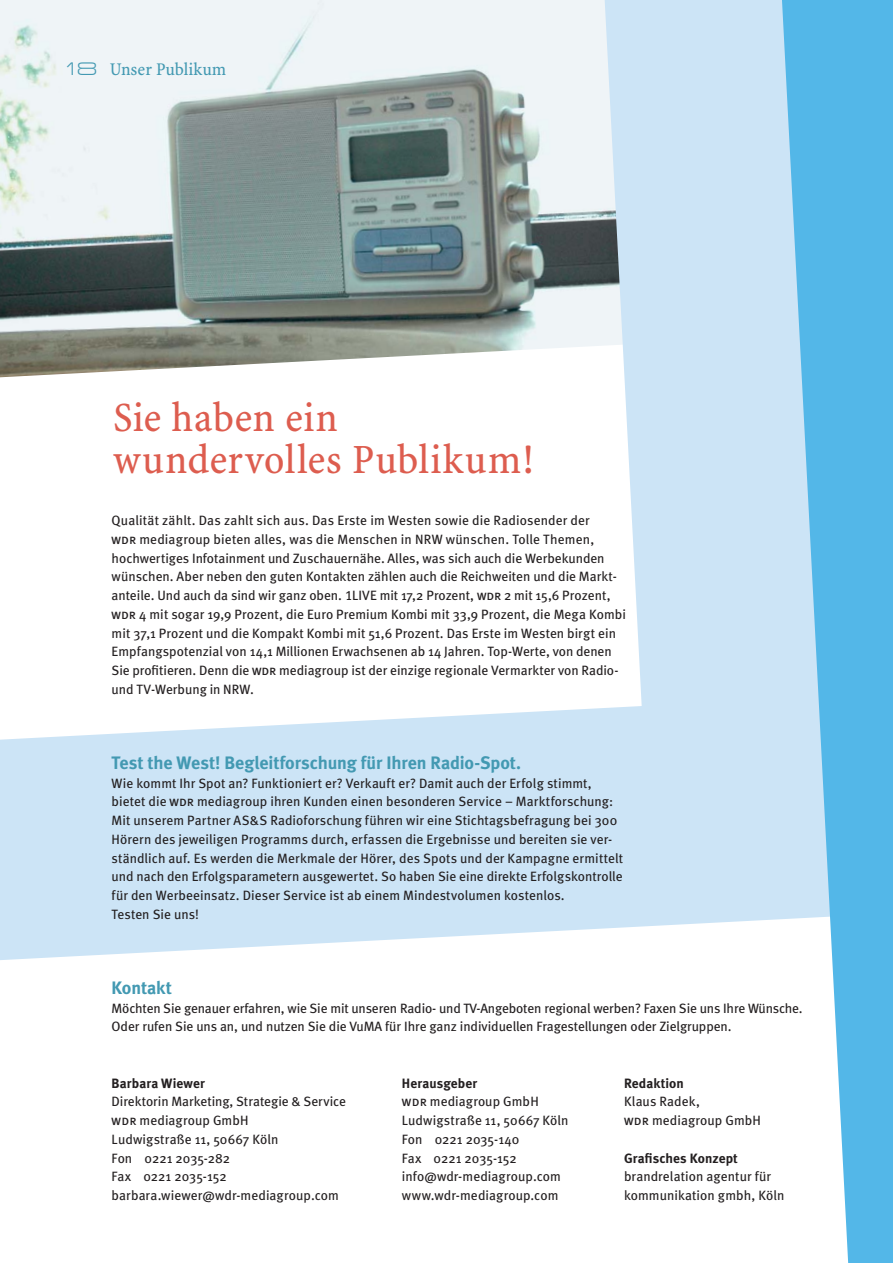
<style>
.page{position:relative;width:893px;height:1263px;background:#fff}
.page>*{position:absolute;margin:0;border:0;box-sizing:border-box;transform-origin:0 0}
.t1{font:42px/42px "WDR Minion";letter-spacing:.005em;color:#dd5d4f}
.t2{font:700 18px "Meta";color:#4399b2}
.t3{font:18px "WDR Minion";letter-spacing:-.005em;color:#4399b2}
.t4{font:13.5px/18.8px "Meta";color:#231f20}
.t5{font:700 13.5px "Meta";letter-spacing:.005em;color:#231f20}
.s1{font-family:"House Movements PS Runway"}
.s2{font-family:"Meta Book Caps"}
.s3{font-family:"Meta Book LF"}
.s4{font-weight:700}
</style>
<div class="page">
<img style="left:0;top:0;width:601px;height:378px">
<svg style="left:601px;top:0;width:180px;height:696px;fill:#cce4f6"></svg>
<svg style="left:0;top:696px;width:781px;height:264px;fill:#cce4f6"></svg>
<svg style="left:781px;top:0;width:112px;height:1263px;fill:#53b7e8"></svg>
<h2 class="t3" style="left:66px;top:62px;width:162px"><span class="s1">18</span> Unser Publikum</h2>
<h1 class="t1" style="left:113px;top:400px;width:422px">Sie haben ein wundervolles Publikum!</h1>
<p class="t4" style="left:112px;top:512px;width:516px">Qualität zählt. Das zahlt sich aus. Das Erste im Westen sowie die Radiosender der<br><span class="s2">wdr</span> mediagroup bieten alles, was die Menschen in NRW wünschen. Tolle Themen, hochwertiges Infotainment und Zuschauernähe. Alles, was sich auch die Werbekunden wünschen. Aber neben den guten Kontakten zählen auch die Reichweiten und die Markt&shy;anteile. Und auch da sind wir ganz oben. <span class="s3">1</span>LIVE mit 17,2 Prozent, <span class="s2">wdr</span> 2 mit 15,6 Prozent, <span class="s2">wdr</span> 4 mit sogar 19,9 Prozent, die Euro Premium Kombi mit 33,9 Prozent, die Mega Kombi mit 37,1 Prozent und die Kompakt Kombi mit 51,6 Prozent. Das Erste im Westen birgt ein Empfangspotenzial von 14,1 Millionen Erwachsenen ab 14 Jahren. Top-Werte, von denen Sie profitieren. Denn die <span class="s2">wdr</span> mediagroup ist der einzige regionale Vermarkter von Radio&shy;und TV-Werbung in NRW.</p>
<h2 class="t2" style="left:112px;top:756px;width:411px">Test the West! Begleitforschung für Ihren Radio-Spot.</h2>
<p class="t4" style="left:112px;top:775px;width:513px">Wie kommt Ihr Spot an? Funktioniert er? Verkauft er? Damit auch der Erfolg stimmt, bietet die <span class="s2">wdr</span> mediagroup ihren Kunden einen besonderen Service – Marktforschung:<br>Mit unserem Partner AS&amp;S Radioforschung führen wir eine Stichtagsbefragung bei 300<br>Hörern des jeweiligen Programms durch, erfassen die Ergebnisse und bereiten sie ver&shy;ständlich auf. Es werden die Merkmale der Hörer, des Spots und der Kampagne ermittelt und nach den Erfolgsparametern ausgewertet. So haben Sie eine direkte Erfolgskon trolle für den Werbeeinsatz. Dieser Service ist ab einem Mindestvolumen kostenlos.<br>Testen Sie uns!</p>
<h2 class="t2" style="left:112px;top:981px;width:62px">Kontakt</h2>
<p class="t4" style="left:112px;top:1000px;width:692px">Möchten Sie genauer erfahren, wie Sie mit unseren Radio- und TV-Angeboten regional werben? Faxen Sie uns Ihre Wünsche.<br>Oder rufen Sie uns an, und nutzen Sie die VuMA für Ihre ganz individuellen Fragestellungen oder Zielgruppen.</p>
<p class="t5" style="left:112px;top:1078px;width:95px">Barbara Wiewer</p>
<p class="t4" style="left:112px;top:1094px;width:236px">Direktorin Marketing, Strategie &amp; Service <span class="s2">wdr</span> mediagroup GmbH<br>Ludwigstraße 11, 50667 Köln<br>Fon 0221 2035-282<br>Fax 0221 2035-152 barbara.wiewer@wdr-mediagroup.com</p>
<p class="t4" style="left:402px;top:1075px;width:168px"><span class="s4">Herausgeber<br></span><span class="s2">wdr</span> mediagroup GmbH<br>Ludwigstraße 11, 50667 Köln<br>Fon 0221 2035-140<br>Fax 0221 2035-152 info@wdr-mediagroup.com www.wdr-mediagroup.com</p>
<p class="t5" style="left:624px;top:1078px;width:61px">Redaktion</p>
<p class="t4" style="left:624px;top:1094px;width:138px">Klaus Radek,<br><span class="s2">wdr</span> mediagroup GmbH</p>
<p class="t5" style="left:624px;top:1153px;width:115px">Grafisches Konzept</p>
<p class="t4" style="left:624px;top:1169px;width:162px">brandrelation agentur für kommunikation gmbh, Köln</p>
</div>
